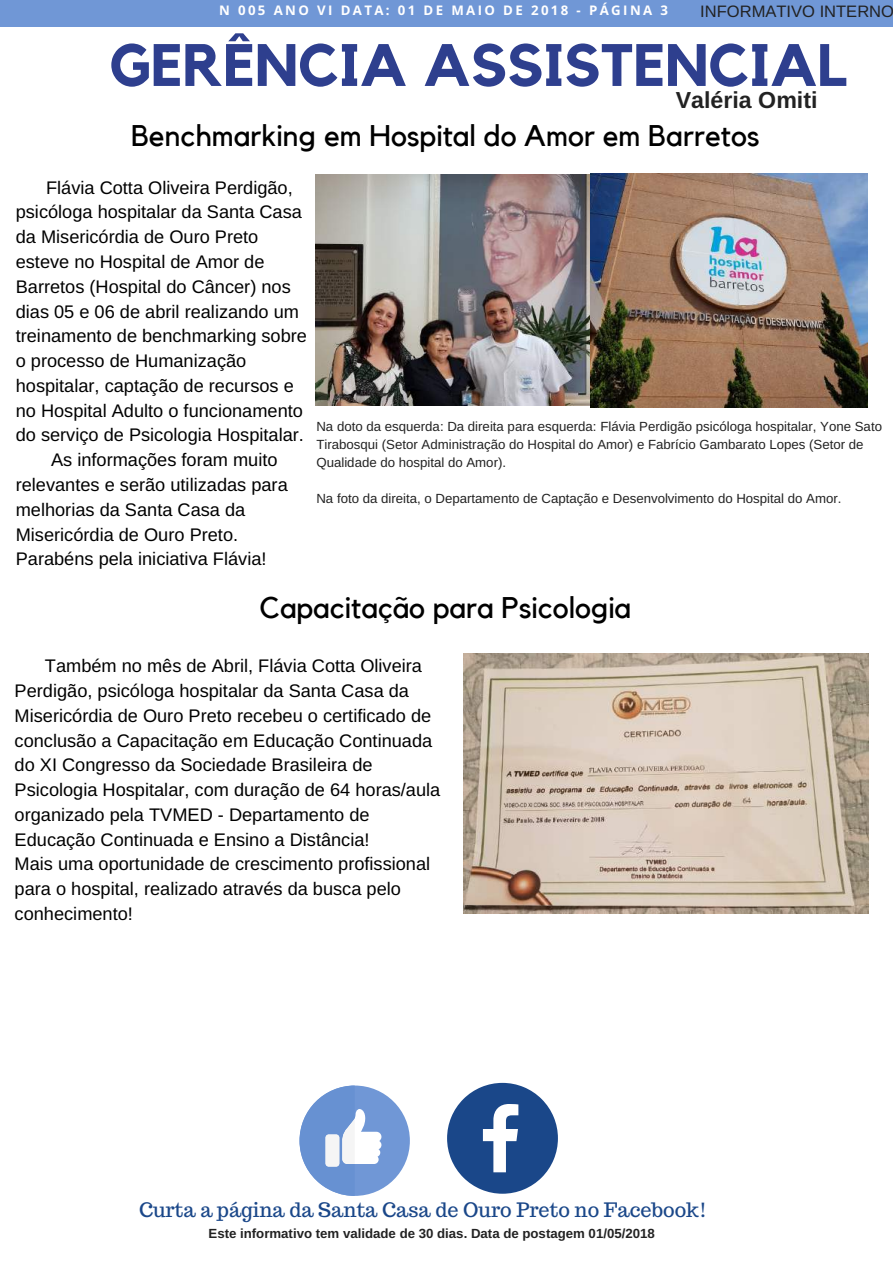
<style>
.page{position:relative;width:893px;height:1263px;background:#fff}
.page>*{position:absolute;margin:0;border:0;box-sizing:border-box;transform-origin:0 0}
.t1{font:700 59.1px "Kollektif";color:#2e3f8e}
.t2{font:29.85px "Kollektif";color:#000}
.t3{font:700 23.25px "Arimo";color:#222}
.t4{font:19.8px "Trocchi";color:#1a4789}
.t5{font:18.15px/24.8px "Arimo";color:#000}
.t6{font:16.5px "Arimo";color:#222}
.t7{font:13.2px/18px "Arimo";color:#222}
.t8{font:700 13.2px "Arimo";color:#222}
.t9{font:700 13.2px "Open Sans";letter-spacing:.18em;color:#fff}
</style>
<div class="page">
<div style="left:0;top:0;width:893px;height:27px;background:#7097d6"></div>
<div style="left:300px;top:1085px;width:110px;height:111px;background:#7097d6;border-radius:50%"></div>
<svg style="left:300px;top:1085px;width:81px;height:111px"></svg>
<svg style="left:447px;top:1083px;width:111px;height:111px"></svg>
<img style="left:315px;top:175px;width:275px;height:230px">
<img style="left:590px;top:173px;width:277px;height:235px">
<img style="left:464px;top:653px;width:404px;height:260px">
<p class="t9" style="left:219px;top:1px;width:450px">N 005 ANO VI DATA: 01 DE MAIO DE 2018 - PÁGINA 3</p>
<h1 class="t1" style="left:109px;top:38px;width:739px">GERÊNCIA ASSISTENCIAL</h1>
<p class="t3" style="left:676px;top:87px;width:143px">Valéria Omiti</p>
<p class="t6" style="left:700px;top:2px;width:195px">INFORMATIVO INTERNO</p>
<h2 class="t2" style="left:131px;top:122px;width:630px">Benchmarking em Hospital do Amor em Barretos</h2>
<p class="t5" style="left:46px;top:175px;width:248px">Flávia Cotta Oliveira Perdigão,</p>
<p class="t5" style="left:16px;top:200px;width:288px">psicóloga hospitalar da Santa Casa</p>
<p class="t5" style="left:16px;top:225px;width:244px">da Misericórdia de Ouro Preto</p>
<p class="t5" style="left:16px;top:249px;width:250px">esteve no Hospital de Amor de</p>
<p class="t5" style="left:16px;top:274px;width:277px">Barretos (Hospital do Câncer) nos</p>
<p class="t5" style="left:16px;top:299px;width:285px">dias 05 e 06 de abril realizando um</p>
<p class="t5" style="left:16px;top:324px;width:293px">treinamento de benchmarking sobre</p>
<p class="t5" style="left:16px;top:348px;width:232px">o processo de Humanização</p>
<p class="t5" style="left:16px;top:373px;width:280px">hospitalar, captação de recursos e</p>
<p class="t5" style="left:16px;top:398px;width:289px">no Hospital Adulto o funcionamento</p>
<p class="t5" style="left:16px;top:423px;width:290px">do serviço de Psicologia Hospitalar.</p>
<p class="t5" style="left:51px;top:447px;width:228px">As informações foram muito</p>
<p class="t5" style="left:16px;top:472px;width:274px">relevantes e serão utilizadas para</p>
<p class="t5" style="left:16px;top:497px;width:231px">melhorias da Santa Casa da</p>
<p class="t5" style="left:16px;top:522px;width:224px">Misericórdia de Ouro Preto.</p>
<p class="t5" style="left:16px;top:547px;width:252px">Parabéns pela iniciativa Flávia!</p>
<p class="t7" style="left:316px;top:418px;width:567px">Na doto da esquerda: Da direita para esquerda: Flávia Perdigão psicóloga hospitalar, Yone Sato<br>Tirabosqui (Setor Administração do Hospital do Amor) e Fabrício Gambarato Lopes (Setor de<br>Qualidade do hospital do Amor).</p>
<p class="t7" style="left:316px;top:490px;width:527px">Na foto da direita, o Departamento de Captação e Desenvolvimento do Hospital do Amor.</p>
<h2 class="t2" style="left:260px;top:594px;width:373px">Capacitação para Psicologia</h2>
<p class="t5" style="left:15px;top:654px;width:427px;text-indent:30px">Também no mês de Abril, Flávia Cotta Oliveira Perdigão, psicóloga hospitalar da Santa Casa da Misericórdia de Ouro Preto recebeu o certificado de conclusão a Capacitação em Educação Continuada do XI Congresso da Sociedade Brasileira de Psicologia Hospitalar, com duração de 64 horas/aula organizado pela TVMED - Departamento de Educação Continuada e Ensino a Distância!<br>Mais uma oportunidade de crescimento profissional para o hospital, realizado através da busca pelo conhecimento!</p>
<p class="t4" style="left:139px;top:1197px;width:569px">Curta a página da Santa Casa de Ouro Preto no Facebook!</p>
<p class="t8" style="left:208px;top:1225px;width:448px">Este informativo tem validade de 30 dias. Data de postagem 01/05/2018</p>
</div>
